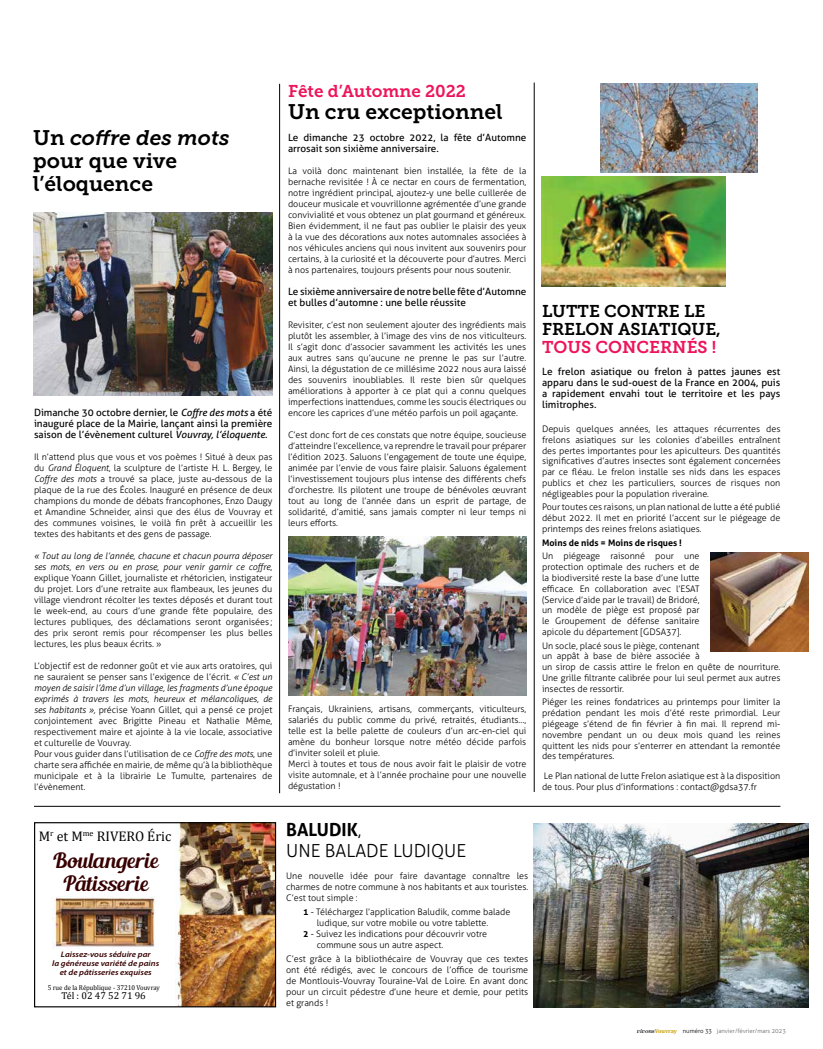
<style>
.page{position:relative;width:823px;height:1049px;background:#fff}
.page>*{position:absolute;margin:0;border:0;box-sizing:border-box;transform-origin:0 0}
.t1{font:21px/23px "Museo Slab 700";color:#000}
.t2{font:21px/23px "Blenda Script";color:#370000;text-align:center}
.t3{font:300 18px/21px "Aller";color:#000}
.t4{font:17px "Museo Slab 700";color:#ed145b}
.t5{font:17px/18px "Museo Slab 700";color:#000}
.t6{font:14px "Cambria";color:#000}
.t7{font:10px/11px "Aller";color:#000;text-align:justify}
.t8{font:10px "Cambria";color:#000}
.t9{font:300 9px/11px "Aller";color:#000;text-align:justify}
.t10{font:italic 300 9px/11px "Aller";color:#000}
.t11{font:700 9px "Aller";color:#000}
.t12{font:italic 600 8px/9px "Myriad Pro";color:#370000;text-align:center;scale:1.11 1}
.t13{font:7px "Cambria";color:#000;scale:.95 1}
.t14{font:300 6px "Aller";color:#636466}
.s1{font-style:italic}
.s2{font-weight:700}
.s3{font-family:"Tiffany";font-weight:400;font-style:italic;color:#000}
.s4{font-family:"Cambria";font-weight:700;color:#c8a008}
.s5{color:#000}
</style>
<div class="page">
<img style="left:175px;top:824px;width:99px;height:181px">
<img style="left:52px;top:897px;width:103px;height:50px">
<div style="left:34px;top:822px;width:242px;height:185px;border:1px solid #000"></div>
<hr style="left:279px;top:84px;width:1px;height:709px;background:#000">
<hr style="left:34px;top:806px;width:746px;height:1px;background:#000">
<hr style="left:533px;top:83px;width:1px;height:709px;background:#000">
<img style="left:710px;top:552px;width:98px;height:100px">
<img style="left:541px;top:177px;width:183px;height:110px">
<img style="left:600px;top:84px;width:157px;height:88px">
<img style="left:288px;top:536px;width:238px;height:159px">
<img style="left:33px;top:212px;width:239px;height:184px">
<img style="left:533px;top:823px;width:275px;height:184px">
<h1 class="t1" style="left:33px;top:126px;width:198px">Un <span class="s1">coffre des mots </span>pour que vive l’éloquence</h1>
<p class="t7" style="left:34px;top:406px;width:240px">Dimanche 30 octobre dernier, le <span class="s1">Coffre des mots</span> a été inauguré place de la Mairie, lançant ainsi la première saison de l’évènement culturel <span class="s1">Vouvray, l’éloquente</span>.</p>
<p class="t9" style="left:34px;top:451px;width:240px">Il n’attend plus que vous et vos poèmes ! Situé à deux pas du <span class="s1">Grand Éloquent</span>, la sculpture de l’artiste H. L. Bergey, le <span class="s1">Coffre des mots</span> a trouvé sa place, juste au-dessous de la plaque de la rue des Écoles. Inauguré en présence de deux champions du monde de débats francophones, Enzo Daugy et Amandine Schneider, ainsi que des élus de Vouvray et des communes voisines, le voilà fin prêt à accueillir les textes des habitants et des gens de passage.</p>
<p class="t10" style="left:34px;top:550px;width:240px">« Tout au long de l’année, chacune et chacun pourra déposer ses mots, en vers ou en prose, pour venir garnir ce coffre,</p>
<p class="t9" style="left:34px;top:572px;width:240px">explique Yoann Gillet, journaliste et rhétoricien, instigateur du projet. Lors d’une retraite aux flambeaux, les jeunes du village viendront récolter les textes déposés et durant tout le week-end, au cours d’une grande fête populaire, des lectures publiques, des déclamations seront organisées ; des prix seront remis pour récompenser les plus belles lectures, les plus beaux écrits. »</p>
<p class="t9" style="left:34px;top:660px;width:240px;text-align:left">L’objectif est de redonner goût et vie aux arts oratoires, qui ne sauraient se penser sans l’exigence de l’écrit. <span class="s1">« C’est un moyen de saisir l’âme d’un village, les fragments d’une époque exprimés à travers les mots, heureux et mélancoliques, de ses habitants »,</span> précise Yoann Gillet, qui a pensé ce projet conjointement avec Brigitte Pineau et Nathalie Même, respectivement maire et ajointe à la vie locale, associative et culturelle de Vouvray.<br>Pour vous guider dans l’utilisation de ce <span class="s1">Coffre des mots</span>, une charte sera affichée en mairie, de même qu’à la bibliothèque municipale et à la librairie Le Tumulte, partenaires de l’évènement.</p>
<h3 class="t6" style="left:39px;top:828px;width:134px">M<sup>r</sup> et M<sup>me</sup> RIVERO Éric</h3>
<h1 class="t2" style="left:52px;top:851px;width:106px">Boulangerie<br>Pâtisserie</h1>
<p class="t12" style="left:52px;top:949px;width:98px">Laissez-vous séduire par<br>la généreuse variété de pains et de pâtisseries exquises</p>
<p class="t13" style="left:48px;top:983px;width:119px">5 rue de la République - 37210 Vouvray</p>
<p class="t8" style="left:62px;top:990px;width:86px">Tél : 02 47 52 71 96</p>
<h3 class="t4" style="left:288px;top:81px;width:179px">Fête d’Automne 2022</h3>
<h1 class="t1" style="left:288px;top:100px;width:216px">Un cru exceptionnel</h1>
<p class="t7" style="left:288px;top:131px;width:240px">Le dimanche 23 octobre 2022, la fête d’Automne arrosait son sixième anniversaire.</p>
<p class="t9" style="left:288px;top:165px;width:240px">La voilà donc maintenant bien installée, la fête de la bernache revisitée ! À ce nectar en cours de fermentation, notre ingrédient principal, ajoutez-y une belle cuillerée de douceur musicale et vouvrillonne agrémentée d’une grande convivialité et vous obtenez un plat gourmand et généreux.<br>Bien évidemment, il ne faut pas oublier le plaisir des yeux à la vue des décorations aux notes automnales associées à nos véhicules anciens qui nous invitent aux souvenirs pour certains, à la curiosité et la découverte pour d’autres. Merci à nos partenaires, toujours présents pour nous soutenir.</p>
<p class="t7" style="left:288px;top:285px;width:240px">Le sixième anniversaire de notre belle fête d’Automne et bulles d’automne : une belle réussite</p>
<p class="t9" style="left:288px;top:319px;width:240px">Revisiter, c’est non seulement ajouter des ingrédients mais plutôt les assembler, à l’image des vins de nos viticulteurs.<br>Il s’agit donc d’associer savamment les activités les unes aux autres sans qu’aucune ne prenne le pas sur l’autre.<br>Ainsi, la dégustation de ce millésime 2022 nous aura laissé des souvenirs inoubliables. Il reste bien sûr quelques améliorations à apporter à ce plat qui a connu quelques imperfections inattendues, comme les soucis électriques ou encore les caprices d’une météo parfois un poil agaçante.</p>
<p class="t9" style="left:288px;top:429px;width:240px">C’est donc fort de ces constats que notre équipe, soucieuse d’atteindre l’excellence, va reprendre le travail pour préparer l’édition 2023. Saluons l’engagement de toute une équipe, animée par l’envie de vous faire plaisir. Saluons également l’investissement toujours plus intense des différents chefs d’orchestre. Ils pilotent une troupe de bénévoles œuvrant tout au long de l’année dans un esprit de partage, de solidarité, d’amitié, sans jamais compter ni leur temps ni leurs efforts.</p>
<p class="t9" style="left:288px;top:704px;width:240px;text-align:left">Français, Ukrainiens, artisans, commerçants, viticulteurs, salariés du public comme du privé, retraités, étudiants…, telle est la belle palette de couleurs d’un arc-en-ciel qui amène du bonheur lorsque notre météo décide parfois d’inviter soleil et pluie.<br>Merci à toutes et tous de nous avoir fait le plaisir de votre visite automnale, et à l’année prochaine pour une nouvelle dégustation !</p>
<h2 class="t3" style="left:286px;top:819px;width:181px"><span class="s2">BALUDIK</span>,<br>UNE BALADE LUDIQUE</h2>
<p class="t9" style="left:286px;top:870px;width:243px">Une nouvelle idée pour faire davantage connaître les charmes de notre commune à nos habitants et aux touristes.<br>C’est tout simple :</p>
<p class="t9" style="left:303px;top:906px;width:209px"><span class="s2">1</span> - Téléchargez l’application Baludik, comme balade</p>
<p class="t9" style="left:316px;top:917px;width:173px">ludique, sur votre mobile ou votre tablette.</p>
<p class="t9" style="left:303px;top:928px;width:185px"><span class="s2">2</span> - Suivez les indications pour découvrir votre</p>
<p class="t9" style="left:316px;top:939px;width:128px">commune sous un autre aspect.</p>
<p class="t9" style="left:286px;top:953px;width:243px">C’est grâce à la bibliothécaire de Vouvray que ces textes ont été rédigés, avec le concours de l’office de tourisme de Montlouis-Vouvray Touraine-Val de Loire. En avant donc pour un circuit pédestre d’une heure et demie, pour petits et grands !</p>
<h3 class="t5" style="left:541px;top:302px;width:180px">LUTTE CONTRE LE<br>FRELON ASIATIQUE,</h3>
<h3 class="t4" style="left:541px;top:337px;width:176px">TOUS CONCERNÉS !</h3>
<p class="t7" style="left:541px;top:365px;width:240px">Le frelon asiatique ou frelon à pattes jaunes est apparu dans le sud-ouest de la France en 2004, puis a rapidement envahi tout le territoire et les pays limitrophes.</p>
<p class="t9" style="left:541px;top:423px;width:240px">Depuis quelques années, les attaques récurrentes des frelons asiatiques sur les colonies d’abeilles entraînent des pertes importantes pour les apiculteurs. Des quantités significatives d’autres insectes sont également concernées par ce fléau. Le frelon installe ses nids dans les espaces publics et chez les particuliers, sources de risques non négligeables pour la population riveraine.</p>
<p class="t9" style="left:541px;top:502px;width:240px">Pour toutes ces raisons, un plan national de lutte a été publié début 2022. Il met en priorité l’accent sur le piégeage de printemps des reines frelons asiatiques.</p>
<p class="t11" style="left:541px;top:537px;width:141px">Moins de nids = Moins de risques !</p>
<p class="t9" style="left:541px;top:551px;width:159px">Un piégeage raisonné pour une protection optimale des ruchers et de la biodiversité reste la base d’une lutte efficace. En collaboration avec l’ESAT (Service d’aide par le travail) de Bridoré, un modèle de piège est proposé par le Groupement de défense sanitaire apicole du département [GDSA37].</p>
<p class="t9" style="left:541px;top:640px;width:240px;text-align:left">Un socle, placé sous le piège, contenant<br>un appât à base de bière associée à<br>un sirop de cassis attire le frelon en quête de nourriture.<br>Une grille filtrante calibrée pour lui seul permet aux autres insectes de ressortir.</p>
<p class="t9" style="left:541px;top:697px;width:240px">Piéger les reines fondatrices au printemps pour limiter la prédation pendant les mois d’été reste primordial. Leur piégeage s’étend de fin février à fin mai. Il reprend mi&shy;novembre pendant un ou deux mois quand les reines quittent les nids pour s’enterrer en attendant la remontée des températures.</p>
<p class="t9" style="left:541px;top:770px;width:240px">Le Plan national de lutte Frelon asiatique est à la disposition de tous. Pour plus d’informations : contact@gdsa37.fr</p>
<p class="t14" style="left:636px;top:1027px;width:150px"><span class="s3">vivons</span><span class="s4">Vouvray</span> <span class="s5">numéro 33</span> janvier/février/mars 2023</p>
</div>
